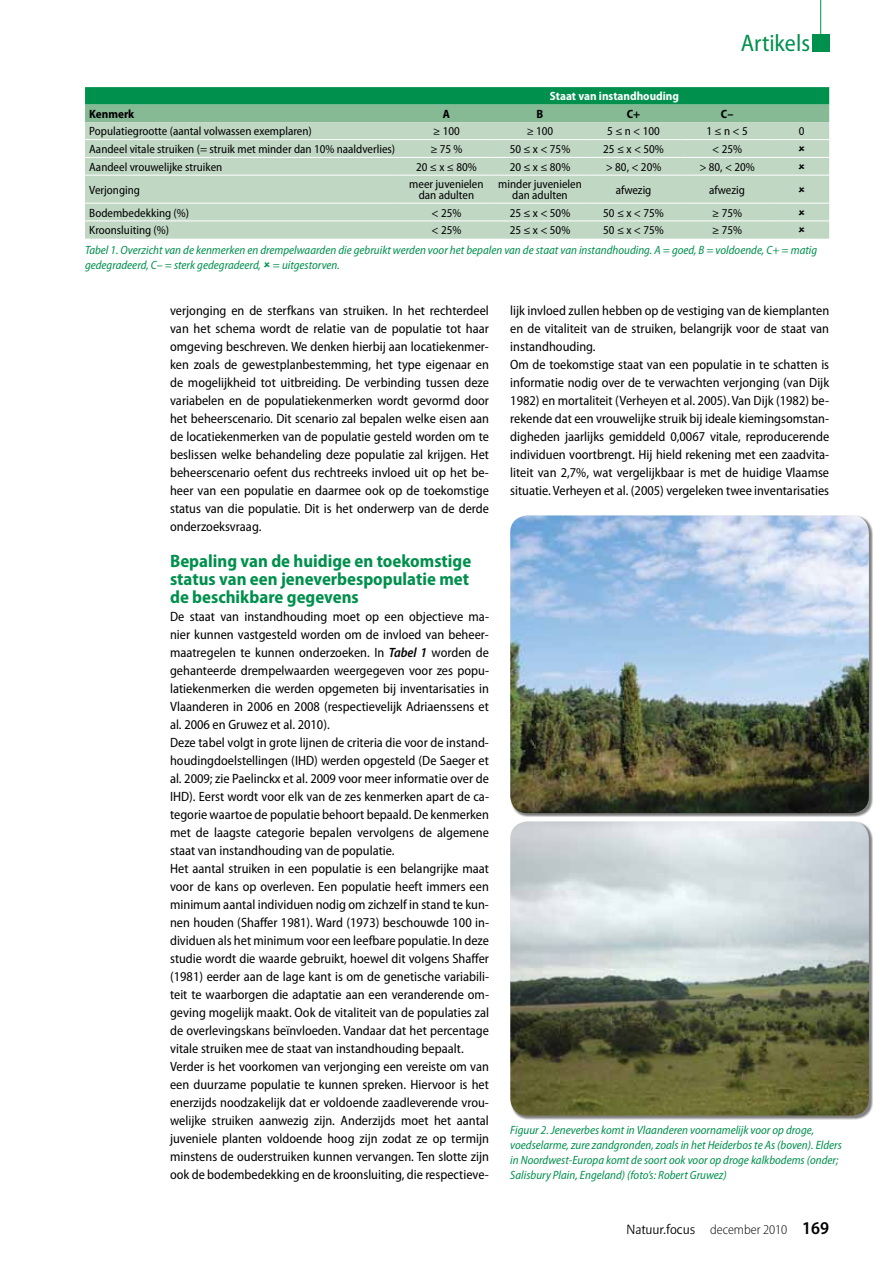
<style>
.page{position:relative;width:893px;height:1263px;background:#fff}
.page>*{position:absolute;margin:0;border:0;box-sizing:border-box;transform-origin:0 0}
.t1{font:semi-condensed 24px "Myriad Pro";color:#00904d}
.t2{font:700 semi-condensed 18px/18px "Myriad Pro";color:#00904d}
.t3{font:15px "Beo Sans R11";color:#000}
.t4{font:semi-condensed 13.5px/18px "Myriad Pro";color:#000}
.t5{font:italic semi-condensed 12px/15px "Myriad Pro";color:#00904d}
.t6{font:semi-condensed 12px/10.5px "Myriad Pro";color:#000;text-align:center}
.t7{font:700 semi-condensed 12px "Myriad Pro";color:#fff}
.t8{font:700 semi-condensed 12px "Myriad Pro";color:#000}
.s1{font-weight:600;font-style:italic}
.s2{font-family:"Myriad Pro";font-weight:300;font-stretch:semi-condensed;font-size:13.5px}
.s3{font-family:"Myriad Pro";font-weight:600;font-stretch:semi-condensed;font-size:18px}
</style>
<div class="page">
<div style="left:510px;top:516px;width:363px;height:301px;background:#000;opacity:.5"></div>
<img style="left:510px;top:515px;width:359px;height:298px">
<div style="left:510px;top:822px;width:363px;height:298px;background:#000;opacity:.5"></div>
<img style="left:510px;top:821px;width:359px;height:294px">
<svg style="left:85px;top:87px;width:744px;height:35px;background:#45a572"></svg>
<div style="left:85px;top:122px;width:744px;height:117px;background:#c0d7c4"></div>
<hr style="left:85px;top:139px;width:315px;height:1px;background:#fff">
<hr style="left:400px;top:139px;width:93px;height:1px;background:#fff">
<hr style="left:493px;top:139px;width:94px;height:1px;background:#fff">
<hr style="left:587px;top:139px;width:93px;height:1px;background:#fff">
<hr style="left:680px;top:139px;width:94px;height:1px;background:#fff">
<hr style="left:774px;top:139px;width:55px;height:1px;background:#fff">
<hr style="left:85px;top:157px;width:315px;height:1px;background:#fff">
<hr style="left:400px;top:157px;width:93px;height:1px;background:#fff">
<hr style="left:493px;top:157px;width:94px;height:1px;background:#fff">
<hr style="left:587px;top:157px;width:93px;height:1px;background:#fff">
<hr style="left:680px;top:157px;width:94px;height:1px;background:#fff">
<hr style="left:774px;top:157px;width:55px;height:1px;background:#fff">
<hr style="left:85px;top:175px;width:315px;height:1px;background:#fff">
<hr style="left:400px;top:175px;width:93px;height:1px;background:#fff">
<hr style="left:493px;top:175px;width:94px;height:1px;background:#fff">
<hr style="left:587px;top:175px;width:93px;height:1px;background:#fff">
<hr style="left:680px;top:175px;width:94px;height:1px;background:#fff">
<hr style="left:774px;top:175px;width:55px;height:1px;background:#fff">
<hr style="left:85px;top:203px;width:315px;height:1px;background:#fff">
<hr style="left:400px;top:203px;width:93px;height:1px;background:#fff">
<hr style="left:493px;top:203px;width:94px;height:1px;background:#fff">
<hr style="left:587px;top:203px;width:93px;height:1px;background:#fff">
<hr style="left:680px;top:203px;width:94px;height:1px;background:#fff">
<hr style="left:774px;top:203px;width:55px;height:1px;background:#fff">
<hr style="left:85px;top:221px;width:315px;height:1px;background:#fff">
<hr style="left:400px;top:221px;width:93px;height:1px;background:#fff">
<hr style="left:493px;top:221px;width:94px;height:1px;background:#fff">
<hr style="left:587px;top:221px;width:93px;height:1px;background:#fff">
<hr style="left:680px;top:221px;width:94px;height:1px;background:#fff">
<hr style="left:774px;top:221px;width:55px;height:1px;background:#fff">
<hr style="left:820px;top:0;width:1px;height:43px;background:#00904d">
<div style="left:812px;top:34px;width:17px;height:17px;background:#00904d"></div>
<svg style="left:799px;top:146px;width:5px;height:5px"></svg>
<svg style="left:799px;top:164px;width:5px;height:5px"></svg>
<svg style="left:799px;top:186px;width:5px;height:6px"></svg>
<svg style="left:799px;top:209px;width:5px;height:6px"></svg>
<svg style="left:799px;top:227px;width:5px;height:6px"></svg>
<p class="t7" style="left:550px;top:90px;width:131px">Staat van instandhouding</p>
<h1 class="t1" style="left:741px;top:30px;width:71px">Artikels</h1>
<p class="t8" style="left:89px;top:107px;width:47px">Kenmerk</p>
<p class="t8" style="left:443px;top:107px;width:9px">A</p>
<p class="t8" style="left:537px;top:107px;width:8px">B</p>
<p class="t8" style="left:627px;top:107px;width:15px">C+</p>
<p class="t8" style="left:721px;top:107px;width:14px">C–</p>
<p class="t6" style="left:89px;top:126px;width:224px">Populatiegrootte (aantal volwassen exemplaren)</p>
<p class="t6" style="left:433px;top:126px;width:28px">≥ 100</p>
<p class="t6" style="left:527px;top:126px;width:28px">≥ 100</p>
<p class="t6" style="left:607px;top:126px;width:54px">5 ≤ n &lt; 100</p>
<p class="t6" style="left:706px;top:126px;width:43px">1 ≤ n &lt; 5</p>
<p class="t6" style="left:799px;top:126px;width:7px">0</p>
<p class="t6" style="left:89px;top:144px;width:307px">Aandeel vitale struiken (= struik met minder dan 10% naaldverlies)</p>
<p class="t6" style="left:430px;top:144px;width:34px">≥ 75 %</p>
<p class="t6" style="left:510px;top:144px;width:62px">50 ≤ x &lt; 75%</p>
<p class="t6" style="left:603px;top:144px;width:62px">25 ≤ x &lt; 50%</p>
<p class="t6" style="left:712px;top:144px;width:31px">&lt; 25%</p>
<p class="t6" style="left:89px;top:162px;width:135px">Aandeel vrouwelijke struiken</p>
<p class="t6" style="left:416px;top:162px;width:62px">20 ≤ x ≤ 80%</p>
<p class="t6" style="left:510px;top:162px;width:62px">20 ≤ x ≤ 80%</p>
<p class="t6" style="left:606px;top:162px;width:57px">&gt; 80, &lt; 20%</p>
<p class="t6" style="left:699px;top:162px;width:57px">&gt; 80, &lt; 20%</p>
<p class="t6" style="left:89px;top:185px;width:52px">Verjonging</p>
<p class="t6" style="left:409px;top:179px;width:76px">meer juvenielen dan adulten</p>
<p class="t6" style="left:498px;top:179px;width:85px">minder juvenielen dan adulten</p>
<p class="t6" style="left:616px;top:185px;width:37px">afwezig</p>
<p class="t6" style="left:709px;top:185px;width:37px">afwezig</p>
<p class="t6" style="left:89px;top:208px;width:101px">Bodembedekking (%)</p>
<p class="t6" style="left:431px;top:208px;width:31px">&lt; 25%</p>
<p class="t6" style="left:510px;top:208px;width:62px">25 ≤ x &lt; 50%</p>
<p class="t6" style="left:603px;top:208px;width:62px">50 ≤ x &lt; 75%</p>
<p class="t6" style="left:712px;top:208px;width:31px">≥ 75%</p>
<p class="t6" style="left:89px;top:225px;width:81px">Kroonsluiting (%)</p>
<p class="t6" style="left:431px;top:225px;width:31px">&lt; 25%</p>
<p class="t6" style="left:510px;top:225px;width:62px">25 ≤ x &lt; 50%</p>
<p class="t6" style="left:603px;top:225px;width:62px">50 ≤ x &lt; 75%</p>
<p class="t6" style="left:712px;top:225px;width:31px">≥ 75%</p>
<p class="t5" style="left:85px;top:243px;width:734px">Tabel 1. Overzicht van de kenmerken en drempelwaarden die gebruikt werden voor het bepalen van de staat van instandhouding. A = goed, B = voldoende, C+ = matig gedegradeerd, C– = sterk gedegradeerd, = uitgestorven.</p>
<p class="t4" style="left:170px;top:302px;width:320px;text-align:justify">verjonging en de sterfkans van struiken. In het rechterdeel van het schema wordt de relatie van de populatie tot haar omgeving beschreven. We denken hierbij aan locatiekenmer&shy;ken zoals de gewestplanbestemming, het type eigenaar en de mogelijkheid tot uitbreiding. De verbinding tussen deze variabelen en de populatiekenmerken wordt gevormd door het beheerscenario. Dit scenario zal bepalen welke eisen aan de locatiekenmerken van de populatie gesteld worden om te beslissen welke behandeling deze populatie zal krijgen. Het beheerscenario oefent dus rechtreeks invloed uit op het be&shy;heer van een populatie en daarmee ook op de toekomstige status van die populatie. Dit is het onderwerp van de derde onderzoeksvraag.</p>
<h2 class="t2" style="left:170px;top:552px;width:303px">Bepaling van de huidige en toekomstige status van een jeneverbespopulatie met de beschikbare gegevens</h2>
<p class="t4" style="left:170px;top:608px;width:320px">De staat van instandhouding moet op een objectieve ma&shy;nier kunnen vastgesteld worden om de invloed van beheer&shy;maatregelen te kunnen onderzoeken. In <span class="s1">Tabel 1</span> worden de gehanteerde drempelwaarden weergegeven voor zes popu&shy;latiekenmerken die werden opgemeten bij inventarisaties in Vlaanderen in 2006 en 2008 (respectievelijk Adriaenssens et al. 2006 en Gruwez et al. 2010).<br>Deze tabel volgt in grote lijnen de criteria die voor de instand&shy;houdingdoelstellingen (IHD) werden opgesteld (De Saeger et al. 2009; zie Paelinckx et al. 2009 voor meer informatie over de IHD). Eerst wordt voor elk van de zes kenmerken apart de ca&shy;tegorie waartoe de populatie behoort bepaald. De kenmerken met de laagste categorie bepalen vervolgens de algemene staat van instandhouding van de populatie.<br>Het aantal struiken in een populatie is een belangrijke maat voor de kans op overleven. Een populatie heeft immers een minimum aantal individuen nodig om zichzelf in stand te kun&shy;nen houden (Shaffer 1981). Ward (1973) beschouwde 100 in&shy;dividuen als het minimum voor een leefbare populatie. In deze studie wordt die waarde gebruikt, hoewel dit volgens Shaffer (1981) eerder aan de lage kant is om de genetische variabili&shy;teit te waarborgen die adaptatie aan een veranderende om&shy;geving mogelijk maakt. Ook de vitaliteit van de populaties zal de overlevingskans beïnvloeden. Vandaar dat het percentage vitale struiken mee de staat van instandhouding bepaalt.<br>Verder is het voorkomen van verjonging een vereiste om van een duurzame populatie te kunnen spreken. Hiervoor is het enerzijds noodzakelijk dat er voldoende zaadleverende vrou&shy;welijke struiken aanwezig zijn. Anderzijds moet het aantal juveniele planten voldoende hoog zijn zodat ze op termijn minstens de ouderstruiken kunnen vervangen. Ten slotte zijn ook de bodembedekking en de kroonsluiting, die respectieve-</p>
<p class="t4" style="left:510px;top:301px;width:320px">lijk invloed zullen hebben op de vestiging van de kiemplanten en de vitaliteit van de struiken, belangrijk voor de staat van instandhouding.<br>Om de toekomstige staat van een populatie in te schatten is informatie nodig over de te verwachten verjonging (van Dijk 1982) en mortaliteit (Verheyen et al. 2005). Van Dijk (1982) be&shy;rekende dat een vrouwelijke struik bij ideale kiemingsomstan&shy;digheden jaarlijks gemiddeld 0,0067 vitale, reproducerende individuen voortbrengt. Hij hield rekening met een zaadvita&shy;liteit van 2,7%, wat vergelijkbaar is met de huidige Vlaamse situatie. Verheyen et al. (2005) vergeleken twee inventarisaties</p>
<p class="t5" style="left:510px;top:1123px;width:333px">Figuur 2. Jeneverbes komt in Vlaanderen voornamelijk voor op droge, voedselarme, zure zandgronden, zoals in het Heiderbos te As (boven). Elders in Noordwest-Europa komt de soort ook voor op droge kalkbodems (onder; Salisbury Plain, Engeland) (foto’s: Robert Gruwez)</p>
<p class="t3" style="left:627px;top:1222px;width:204px">Natuur.focus <span class="s2">december 2010</span> <span class="s3">169</span></p>
</div>
